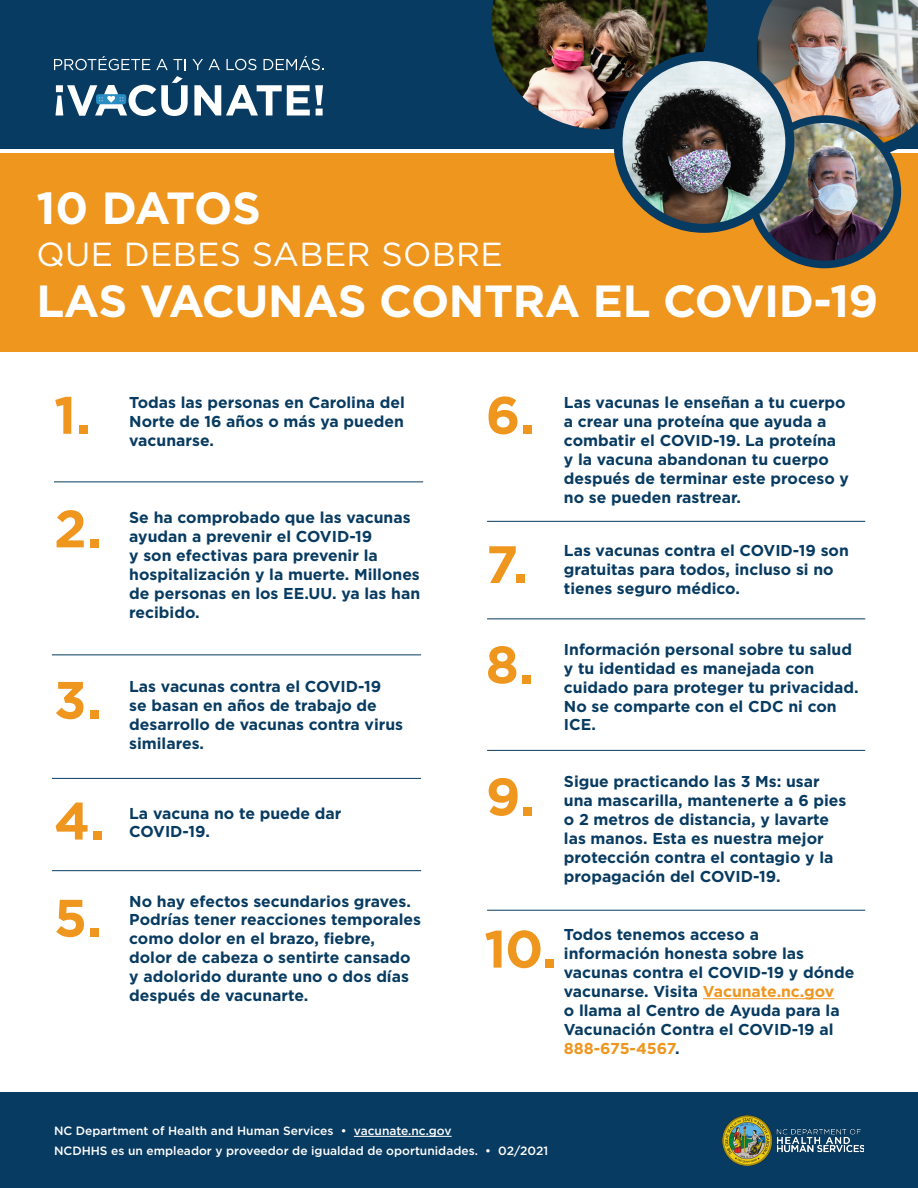
<style>
.page{position:relative;width:918px;height:1188px;background:#fff}
.page>*{position:absolute;margin:0;border:0;box-sizing:border-box;transform-origin:0 0}
.t1{font:700 52.5px "Gotham";color:#ef961f}
.t2{font:700 45px "Gotham";letter-spacing:-.01em;color:#fff}
.t3{font:33.3px "Gotham";letter-spacing:.01em;color:#fff}
.t4{font:700 15.75px/18.9px "Gotham";color:#083b61}
.Body{font:500 12px/19.5px "Gotham";color:#fff}
.s1{color:#ef961f}
</style>
<div class="page">
<div style="left:0;top:153px;width:918px;height:198px;background:#ef961f"></div>
<div style="left:0;top:0;width:918px;height:148px;background:#083b61"></div>
<hr style="left:703px;top:998px;width:131px;height:1px;background:#ef961f">
<div style="left:0;top:1093px;width:918px;height:95px;background:#083b61"></div>
<hr style="left:354px;top:1136px;width:98px;height:1px;background:#fff">
<img style="left:723px;top:1116px;width:141px;height:49px">
<hr style="left:54px;top:482px;width:369px;height:1px;background:#083b61">
<hr style="left:52px;top:654px;width:369px;height:1px;background:#083b61">
<hr style="left:52px;top:778px;width:369px;height:1px;background:#083b61">
<hr style="left:52px;top:870px;width:369px;height:1px;background:#083b61">
<hr style="left:487px;top:521px;width:378px;height:1px;background:#083b61">
<hr style="left:487px;top:618px;width:378px;height:1px;background:#083b61">
<hr style="left:487px;top:750px;width:378px;height:1px;background:#083b61">
<hr style="left:487px;top:910px;width:378px;height:1px;background:#083b61">
<img style="left:757px;top:0;width:161px;height:159px">
<img style="left:752px;top:119px;width:145px;height:145px;border-radius:73px">
<div style="left:748px;top:115px;width:153px;height:153px;border:8px solid #083b61;border-radius:50%"></div>
<img style="left:491px;top:0;width:217px;height:130px">
<img style="left:618px;top:57px;width:172px;height:168px">
<div style="left:614px;top:52px;width:180px;height:181px;border:9px solid #083b61;border-radius:50%"></div>
<svg style="left:54px;top:56px;width:96px;height:14px"></svg>
<svg style="left:156px;top:59px;width:12px;height:11px"></svg>
<svg style="left:174px;top:59px;width:12px;height:11px"></svg>
<svg style="left:192px;top:59px;width:28px;height:11px"></svg>
<svg style="left:226px;top:59px;width:30px;height:11px"></svg>
<svg style="left:264px;top:56px;width:59px;height:14px"></svg>
<svg style="left:194px;top:85px;width:129px;height:31px"></svg>
<svg style="left:56px;top:76px;width:132px;height:40px"></svg>
<p class="t2" style="left:36px;top:178px;width:226px">10 DATOS</p>
<p class="t3" style="left:36px;top:233px;width:468px">QUE DEBES SABER SOBRE</p>
<p class="t2" style="left:36px;top:271px;width:843px">LAS VACUNAS CONTRA EL COVID-19</p>
<p class="t4" style="left:129px;top:393px;width:277px;text-align:justify">Todas las personas en Carolina del Norte de 16 años o más ya pueden vacunarse.</p>
<p class="t4" style="left:564px;top:393px;width:287px">Las vacunas le enseñan a tu cuerpo a crear una proteína que ayuda a combatir el COVID-19. La proteína y la vacuna abandonan tu cuerpo después de terminar este proceso y no se pueden rastrear.</p>
<p class="t4" style="left:564px;top:541px;width:286px">Las vacunas contra el COVID-19 son gratuitas para todos, incluso si no tienes seguro médico.</p>
<p class="t1" style="left:54px;top:380px;width:39px">1.</p>
<p class="t1" style="left:486px;top:380px;width:51px">6.</p>
<p class="t1" style="left:54px;top:494px;width:49px">2.</p>
<p class="t4" style="left:129px;top:508px;width:292px">Se ha comprobado que las vacunas ayudan a prevenir el COVID-19<br>y son efectivas para prevenir la hospitalización y la muerte. Millones de personas en los EE.UU. ya las han recibido.</p>
<p class="t1" style="left:486px;top:530px;width:44px">7.</p>
<p class="t1" style="left:54px;top:665px;width:49px">3.</p>
<p class="t4" style="left:129px;top:677px;width:275px">Las vacunas contra el COVID-19<br>se basan en años de trabajo de desarrollo de vacunas contra virus similares.</p>
<p class="t1" style="left:486px;top:630px;width:50px">8.</p>
<p class="t4" style="left:564px;top:640px;width:296px">Información personal sobre tu salud y tu identidad es manejada con cuidado para proteger tu privacidad.<br>No se comparte con el CDC ni con<br>ICE.</p>
<p class="t1" style="left:54px;top:786px;width:53px">4.</p>
<p class="t4" style="left:129px;top:803px;width:214px">La vacuna no te puede dar<br>COVID-19.</p>
<p class="t1" style="left:486px;top:762px;width:51px">9.</p>
<p class="t4" style="left:564px;top:772px;width:284px">Sigue practicando las 3 Ms: usar una mascarilla, mantenerte a 6 pies o 2 metros de distancia, y lavarte las manos. Esta es nuestra mejor protección contra el contagio y la propagación del COVID-19.</p>
<p class="t1" style="left:54px;top:883px;width:50px">5.</p>
<p class="t4" style="left:129px;top:891px;width:293px">No hay efectos secundarios graves.<br>Podrías tener reacciones temporales como dolor en el brazo, fiebre, dolor de cabeza o sentirte cansado y adolorido durante uno o dos días después de vacunarte.</p>
<p class="t1" style="left:484px;top:914px;width:74px">10.</p>
<p class="t4" style="left:564px;top:925px;width:292px">Todos tenemos acceso a información honesta sobre las vacunas contra el COVID-19 y dónde vacunarse. Visita <span class="s1">Vacunate.nc.gov<br></span>o llama al Centro de Ayuda para la<br>Vacunación Contra el COVID-19 al<br><span class="s1">888-675-4567</span>.</p>
<p class="Body" style="left:54px;top:1121px;width:496px">NC Department of Health and Human Services • vacunate.nc.gov<br>NCDHHS es un empleador y proveedor de igualdad de oportunidades. • 02/2021</p>
</div>
